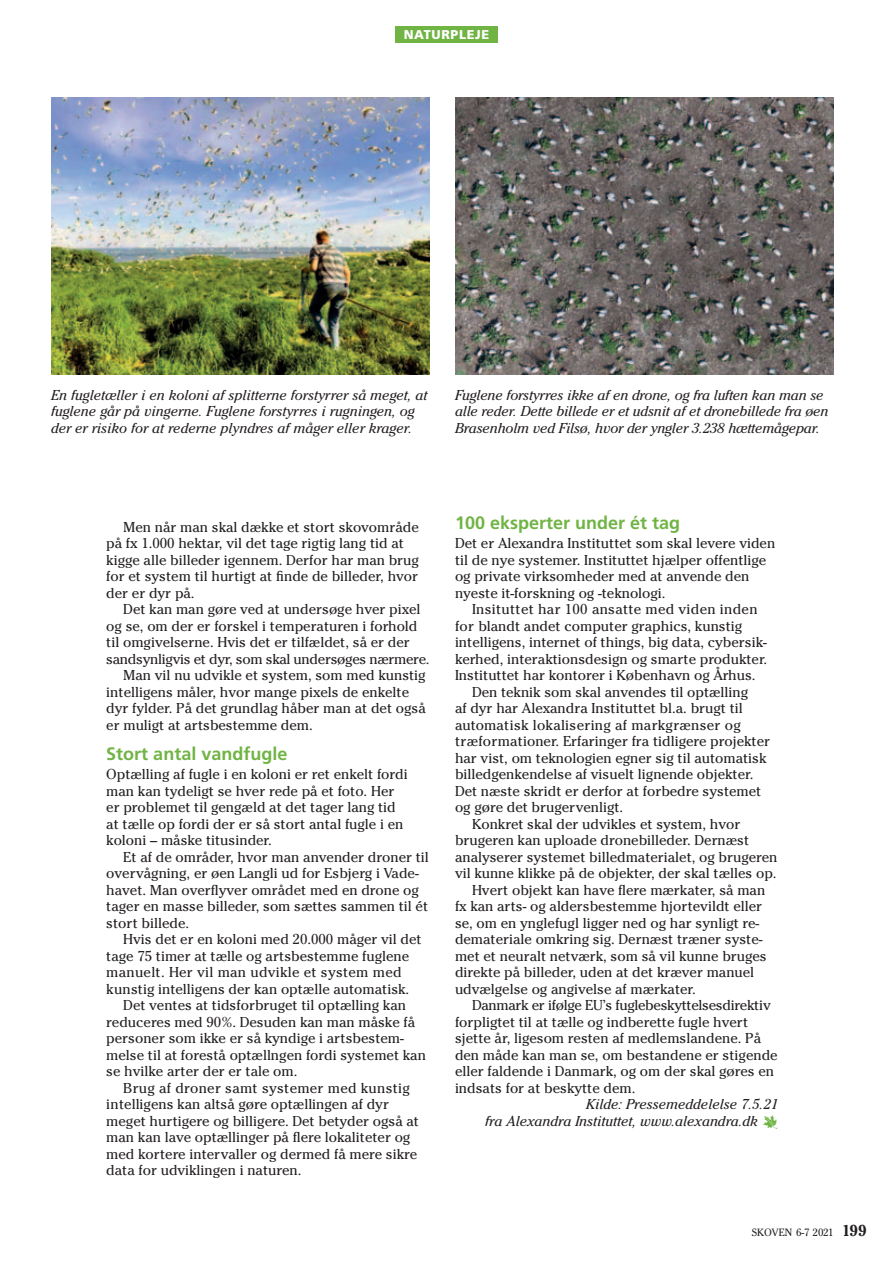
<style>
.page{position:relative;width:893px;height:1263px;background:#fff}
.page>*{position:absolute;margin:0;border:0;box-sizing:border-box;transform-origin:0 0}
.t1{font:700 18px "Frutiger LT Std";color:#70b444}
.t2{font:14.25px/16.5px "Cheltenham Std";color:#231f20}
.t3{font:italic 14.25px/16.5px "Cheltenham Std";color:#231f20}
.t4{font:14.25px "Cheltenham Std";letter-spacing:.02em;color:#231f20}
.t5{font:14.25px "Cheltenham Std";letter-spacing:-.02em;color:#231f20}
.t6{font:900 12.75px "Frutiger LT Std";letter-spacing:.05em;color:#fff}
.t7{font:10.5px "Cheltenham Std";color:#231f20}
.s1{font-family:"Df Incidentals";font-style:normal;color:#70b444}
.s2{font-weight:700;font-size:15.75px}
</style>
<div class="page">
<img style="left:455px;top:98px;width:378px;height:276px">
<div style="left:395px;top:26px;width:102px;height:17px;background:#70b444"></div>
<img style="left:51px;top:98px;width:378px;height:276px">
<p class="t6" style="left:404px;top:27px;width:87px">NATURPLEJE</p>
<p class="t6" style="left:437px;top:27px;width:21px">XX</p>
<p class="t3" style="left:51px;top:388px;width:378px">En fugletæller i en koloni af splitterne forstyrrer så meget, at fuglene går på vingerne. Fuglene forstyrres i rugningen, og der er risiko for at rederne plyndres af måger eller krager.</p>
<p class="t3" style="left:455px;top:388px;width:375px">Fuglene forstyrres ikke af en drone, og fra luften kan man se alle reder. Dette billede er et udsnit af et dronebillede fra øen<br>Brasenholm ved Filsø, hvor der yngler 3.238 hættemågepar.</p>
<p class="t2" style="left:106px;top:520px;width:314px;text-indent:17px">Men når man skal dække et stort skovområde på fx 1.000 hektar, vil det tage rigtig lang tid at kigge alle billeder igennem. Derfor har man brug for et system til hurtigt at finde de billeder, hvor der er dyr på.</p>
<p class="t2" style="left:123px;top:602px;width:299px">Det kan man gøre ved at undersøge hver pixel</p>
<p class="t2" style="left:106px;top:619px;width:313px">og se, om der er forskel i temperaturen i forhold</p>
<p class="t2" style="left:106px;top:635px;width:305px">til omgivelserne. Hvis det er tilfældet, så er der</p>
<p class="t5" style="left:106px;top:653px;width:325px">sandsynligvis et dyr, som skal undersøges nærmere.</p>
<p class="t2" style="left:123px;top:668px;width:304px">Man vil nu udvikle et system, som med kunstig</p>
<p class="t2" style="left:106px;top:685px;width:304px">intelligens måler, hvor mange pixels de enkelte</p>
<p class="t2" style="left:106px;top:701px;width:321px">dyr fylder. På det grundlag håber man at det også</p>
<p class="t2" style="left:106px;top:718px;width:208px">er muligt at artsbestemme dem.</p>
<p class="t1" style="left:106px;top:746px;width:183px">Stort antal vandfugle</p>
<p class="t2" style="left:106px;top:767px;width:303px">Optælling af fugle i en koloni er ret enkelt fordi man kan tydeligt se hver rede på et foto. Her er problemet til gengæld at det tager lang tid at tælle op fordi der er så stort antal fugle i en koloni – måske titusinder.</p>
<p class="t2" style="left:106px;top:850px;width:324px;text-indent:17px">Et af de områder, hvor man anvender droner til overvågning, er øen Langli ud for Esbjerg i Vade&shy;havet. Man overflyver området med en drone og tager en masse billeder, som sættes sammen til ét stort billede.</p>
<p class="t2" style="left:123px;top:932px;width:300px">Hvis det er en koloni med 20.000 måger vil det</p>
<p class="t2" style="left:106px;top:949px;width:304px">tage 75 timer at tælle og artsbestemme fuglene</p>
<p class="t4" style="left:106px;top:967px;width:297px">manuelt. Her vil man udvikle et system med</p>
<p class="t2" style="left:106px;top:982px;width:304px">kunstig intelligens der kan optælle automatisk.</p>
<p class="t2" style="left:123px;top:998px;width:284px">Det ventes at tidsforbruget til optælling kan</p>
<p class="t2" style="left:106px;top:1015px;width:310px">reduceres med 90%. Desuden kan man måske få</p>
<p class="t2" style="left:106px;top:1031px;width:299px">personer som ikke er så kyndige i artsbestem-</p>
<p class="t2" style="left:106px;top:1048px;width:321px">melse til at forestå optællngen fordi systemet kan</p>
<p class="t2" style="left:106px;top:1064px;width:193px">se hvilke arter der er tale om.</p>
<p class="t4" style="left:123px;top:1082px;width:288px">Brug af droner samt systemer med kunstig</p>
<p class="t2" style="left:106px;top:1097px;width:284px">intelligens kan altså gøre optællingen af dyr</p>
<p class="t2" style="left:106px;top:1114px;width:314px">meget hurtigere og billigere. Det betyder også at</p>
<p class="t2" style="left:106px;top:1130px;width:306px">man kan lave optællinger på flere lokaliteter og</p>
<p class="t2" style="left:106px;top:1147px;width:312px">med kortere intervaller og dermed få mere sikre</p>
<p class="t2" style="left:106px;top:1163px;width:197px">data for udviklingen i naturen.</p>
<p class="t1" style="left:455px;top:515px;width:227px">100 eksperter under ét tag</p>
<p class="t2" style="left:455px;top:536px;width:322px">Det er Alexandra Instituttet som skal levere viden til de nye systemer. Instituttet hjælper offentlige og private virksomheder med at anvende den nyeste it-forskning og -teknologi.</p>
<p class="t4" style="left:472px;top:604px;width:287px">Insituttet har 100 ansatte med viden inden</p>
<p class="t2" style="left:455px;top:619px;width:289px">for blandt andet computer graphics, kunstig</p>
<p class="t2" style="left:455px;top:635px;width:313px">intelligens, internet of things, big data, cybersik-</p>
<p class="t2" style="left:455px;top:652px;width:314px">kerhed, interaktionsdesign og smarte produkter.</p>
<p class="t2" style="left:455px;top:668px;width:302px">Instituttet har kontorer i København og Århus.</p>
<p class="t2" style="left:472px;top:685px;width:278px">Den teknik som skal anvendes til optælling</p>
<p class="t2" style="left:455px;top:701px;width:289px">af dyr har Alexandra Instituttet bl.a. brugt til</p>
<p class="t4" style="left:455px;top:719px;width:287px">automatisk lokalisering af markgrænser og</p>
<p class="t2" style="left:455px;top:734px;width:317px">træformationer. Erfaringer fra tidligere projekter</p>
<p class="t2" style="left:455px;top:751px;width:313px">har vist, om teknologien egner sig til automatisk</p>
<p class="t2" style="left:455px;top:767px;width:300px">billedgenkendelse af visuelt lignende objekter.</p>
<p class="t2" style="left:455px;top:784px;width:308px">Det næste skridt er derfor at forbedre systemet</p>
<p class="t2" style="left:455px;top:800px;width:170px">og gøre det brugervenligt.</p>
<p class="t2" style="left:472px;top:817px;width:270px">Konkret skal der udvikles et system, hvor</p>
<p class="t2" style="left:455px;top:833px;width:296px">brugeren kan uploade dronebilleder. Dernæst</p>
<p class="t2" style="left:455px;top:850px;width:324px">analyserer systemet billedmaterialet, og brugeren</p>
<p class="t2" style="left:455px;top:866px;width:323px">vil kunne klikke på de objekter, der skal tælles op.</p>
<p class="t2" style="left:472px;top:883px;width:295px">Hvert objekt kan have flere mærkater, så man</p>
<p class="t2" style="left:455px;top:899px;width:309px">fx kan arts- og aldersbestemme hjortevildt eller</p>
<p class="t2" style="left:455px;top:916px;width:306px">se, om en ynglefugl ligger ned og har synligt re-</p>
<p class="t2" style="left:455px;top:932px;width:309px">demateriale omkring sig. Dernæst træner syste-</p>
<p class="t2" style="left:455px;top:949px;width:313px">met et neuralt netværk, som så vil kunne bruges</p>
<p class="t2" style="left:455px;top:965px;width:301px">direkte på billeder, uden at det kræver manuel</p>
<p class="t2" style="left:455px;top:982px;width:242px">udvælgelse og angivelse af mærkater.</p>
<p class="t5" style="left:472px;top:1000px;width:300px">Danmark er ifølge EU’s fuglebeskyttelsesdirektiv</p>
<p class="t2" style="left:455px;top:1015px;width:295px">forpligtet til at tælle og indberette fugle hvert</p>
<p class="t2" style="left:455px;top:1031px;width:308px">sjette år, ligesom resten af medlemslandene. På</p>
<p class="t2" style="left:455px;top:1048px;width:324px">den måde kan man se, om bestandene er stigende</p>
<p class="t2" style="left:455px;top:1064px;width:321px">eller faldende i Danmark, og om der skal gøres en</p>
<p class="t2" style="left:455px;top:1081px;width:182px">indsats for at beskytte dem.</p>
<p class="t3" style="left:485px;top:1097px;width:294px;text-align:right">Kilde: Pressemeddelelse 7.5.21<br>fra Alexandra Instituttet, www.alexandra.dk <span class="s1">b</span></p>
<p class="t7" style="left:752px;top:1228px;width:116px">SKOVEN 6-7 2021 <span class="s2">199</span></p>
</div>
